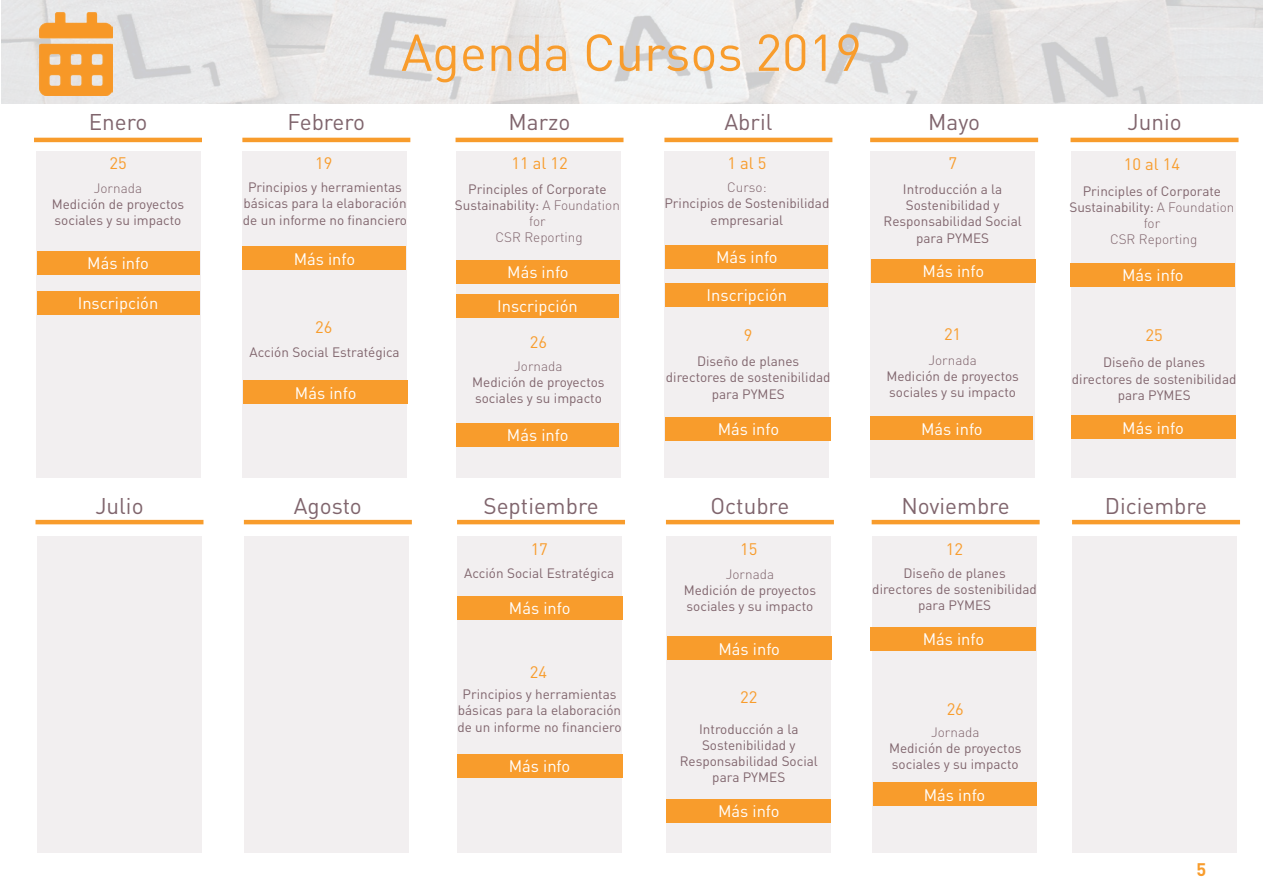
<style>
.page{position:relative;width:1263px;height:893px;background:#fff}
.page>*{position:absolute;margin:0;border:0;box-sizing:border-box;transform-origin:0 0}
.t1{font:51px "DIN Pro";color:#f89c2c}
.t2{font:22.5px "DIN Pro";color:#80656d}
.t3{font:700 18px "DIN Pro";color:#f89c2c}
.t4{font:16.5px "DIN Pro";color:#fff}
.t5{font:16.5px "DIN Pro";color:#f89c2c}
.t6{font:13.5px/16.2px "DIN Pro";color:#80656d;text-align:center}
.t7{font:300 13.5px "DIN Pro";color:#80656d}
.s1{font-weight:300}
</style>
<div class="page">
<img style="left:1px;top:0;width:1262px;height:103px">
<div style="left:36px;top:151px;width:164px;height:327px;background:#f2eff0"></div>
<hr style="left:34px;top:138px;width:168px;height:4px;background:#f89c2c">
<hr style="left:242px;top:138px;width:168px;height:4px;background:#f89c2c">
<hr style="left:455px;top:138px;width:168px;height:4px;background:#f89c2c">
<hr style="left:664px;top:138px;width:168px;height:4px;background:#f89c2c">
<hr style="left:870px;top:138px;width:168px;height:4px;background:#f89c2c">
<hr style="left:1070px;top:138px;width:168px;height:4px;background:#f89c2c">
<div style="left:37px;top:291px;width:162px;height:23px;background:#f89c2c"></div>
<img style="left:39px;top:12px;width:73px;height:84px">
<div style="left:242px;top:151px;width:165px;height:327px;background:#f2eff0"></div>
<div style="left:455px;top:151px;width:165px;height:327px;background:#f2eff0"></div>
<div style="left:664px;top:151px;width:165px;height:327px;background:#f2eff0"></div>
<div style="left:870px;top:151px;width:165px;height:327px;background:#f2eff0"></div>
<div style="left:1070px;top:151px;width:165px;height:327px;background:#f2eff0"></div>
<div style="left:37px;top:536px;width:165px;height:317px;background:#f2eff0"></div>
<hr style="left:36px;top:520px;width:167px;height:4px;background:#f89c2c">
<hr style="left:244px;top:520px;width:168px;height:4px;background:#f89c2c">
<hr style="left:457px;top:520px;width:168px;height:4px;background:#f89c2c">
<hr style="left:666px;top:520px;width:168px;height:4px;background:#f89c2c">
<hr style="left:872px;top:520px;width:168px;height:4px;background:#f89c2c">
<hr style="left:1072px;top:520px;width:168px;height:4px;background:#f89c2c">
<div style="left:244px;top:536px;width:165px;height:317px;background:#f2eff0"></div>
<div style="left:457px;top:536px;width:165px;height:317px;background:#f2eff0"></div>
<div style="left:666px;top:536px;width:165px;height:317px;background:#f2eff0"></div>
<div style="left:872px;top:536px;width:165px;height:317px;background:#f2eff0"></div>
<div style="left:1072px;top:536px;width:165px;height:317px;background:#f2eff0"></div>
<div style="left:665px;top:283px;width:163px;height:24px;background:#f89c2c"></div>
<div style="left:1070px;top:263px;width:165px;height:23px;background:#f89c2c"></div>
<div style="left:456px;top:294px;width:163px;height:23px;background:#f89c2c"></div>
<div style="left:1070px;top:416px;width:165px;height:23px;background:#f89c2c"></div>
<div style="left:37px;top:251px;width:162px;height:23px;background:#f89c2c"></div>
<div style="left:456px;top:260px;width:164px;height:23px;background:#f89c2c"></div>
<div style="left:665px;top:245px;width:163px;height:23px;background:#f89c2c"></div>
<div style="left:244px;top:381px;width:164px;height:23px;background:#f89c2c"></div>
<div style="left:871px;top:627px;width:165px;height:24px;background:#f89c2c"></div>
<div style="left:456px;top:423px;width:163px;height:23px;background:#f89c2c"></div>
<div style="left:457px;top:596px;width:165px;height:23px;background:#f89c2c"></div>
<div style="left:666px;top:799px;width:165px;height:23px;background:#f89c2c"></div>
<div style="left:667px;top:637px;width:164px;height:23px;background:#f89c2c"></div>
<div style="left:871px;top:259px;width:164px;height:24px;background:#f89c2c"></div>
<div style="left:242px;top:247px;width:164px;height:23px;background:#f89c2c"></div>
<div style="left:666px;top:417px;width:165px;height:23px;background:#f89c2c"></div>
<div style="left:457px;top:754px;width:165px;height:23px;background:#f89c2c"></div>
<div style="left:873px;top:783px;width:163px;height:23px;background:#f89c2c"></div>
<div style="left:870px;top:417px;width:163px;height:23px;background:#f89c2c"></div>
<h1 class="t1" style="left:401px;top:18px;width:462px">Agenda Cursos 2019</h1>
<h2 class="t2" style="left:89px;top:106px;width:60px">Enero</h2>
<h2 class="t2" style="left:288px;top:106px;width:79px">Febrero</h2>
<h2 class="t2" style="left:509px;top:106px;width:63px">Marzo</h2>
<h2 class="t2" style="left:724px;top:106px;width:49px">Abril</h2>
<h2 class="t2" style="left:928px;top:106px;width:53px">Mayo</h2>
<h2 class="t2" style="left:1127px;top:106px;width:56px">Junio</h2>
<p class="t5" style="left:109px;top:152px;width:19px">25</p>
<p class="t5" style="left:315px;top:151px;width:19px">19</p>
<p class="t5" style="left:511px;top:151px;width:58px">11 al 12</p>
<p class="t6" style="left:455px;top:180px;width:166px">Principles of Corporate<br>Sustainability: <span class="s1">A Foundation for<br>CSR Reporting</span></p>
<p class="t5" style="left:948px;top:151px;width:10px">7</p>
<p class="t6" style="left:883px;top:180px;width:140px">Introducción a la<br>Sostenibilidad y<br>Responsabilidad Social para PYMES</p>
<p class="t4" style="left:923px;top:260px;width:63px">Más info</p>
<p class="t5" style="left:727px;top:152px;width:41px">1 al 5</p>
<p class="t7" style="left:727px;top:178px;width:41px">Curso:</p>
<p class="t6" style="left:664px;top:195px;width:166px">Principios de Sostenibilidad empresarial</p>
<p class="t5" style="left:1124px;top:153px;width:58px">10 al 14</p>
<p class="t6" style="left:1069px;top:182px;width:166px">Principles of Corporate<br>Sustainability: <span class="s1">A Foundation for<br>CSR Reporting</span></p>
<p class="t4" style="left:1122px;top:264px;width:63px">Más info</p>
<p class="t6" style="left:243px;top:179px;width:166px">Principios y herramientas básicas para la elaboración de un informe no financiero</p>
<p class="t4" style="left:294px;top:247px;width:63px">Más info</p>
<p class="t7" style="left:94px;top:179px;width:50px">Jornada</p>
<p class="t6" style="left:52px;top:196px;width:134px;text-align:left">Medición de proyectos sociales y su impacto</p>
<p class="t4" style="left:716px;top:246px;width:63px">Más info</p>
<p class="t4" style="left:87px;top:252px;width:63px">Más info</p>
<p class="t4" style="left:507px;top:261px;width:63px">Más info</p>
<p class="t4" style="left:78px;top:292px;width:82px">Inscripción</p>
<p class="t5" style="left:315px;top:316px;width:19px">26</p>
<p class="t6" style="left:250px;top:343px;width:152px">Acción Social Estratégica</p>
<p class="t4" style="left:295px;top:381px;width:63px">Más info</p>
<p class="t4" style="left:497px;top:295px;width:82px">Inscripción</p>
<p class="t5" style="left:530px;top:330px;width:19px">26</p>
<p class="t7" style="left:514px;top:357px;width:50px">Jornada</p>
<p class="t6" style="left:472px;top:374px;width:134px;text-align:left">Medición de proyectos sociales y su impacto</p>
<p class="t4" style="left:507px;top:424px;width:63px">Más info</p>
<p class="t4" style="left:707px;top:284px;width:82px">Inscripción</p>
<p class="t5" style="left:744px;top:324px;width:10px">9</p>
<p class="t6" style="left:666px;top:353px;width:166px">Diseño de planes directores de sostenibilidad para PYMES</p>
<p class="t4" style="left:718px;top:418px;width:63px">Más info</p>
<p class="t5" style="left:944px;top:323px;width:19px">21</p>
<p class="t7" style="left:928px;top:351px;width:50px">Jornada</p>
<p class="t6" style="left:886px;top:367px;width:134px;text-align:left">Medición de proyectos sociales y su impacto</p>
<p class="t4" style="left:921px;top:417px;width:63px">Más info</p>
<p class="t5" style="left:1145px;top:323px;width:19px">25</p>
<p class="t6" style="left:1072px;top:354px;width:166px">Diseño de planes directores de sostenibilidad para PYMES</p>
<p class="t4" style="left:1122px;top:416px;width:63px">Más info</p>
<h2 class="t2" style="left:95px;top:491px;width:50px">Julio</h2>
<h2 class="t2" style="left:294px;top:491px;width:70px">Agosto</h2>
<h2 class="t2" style="left:483px;top:491px;width:117px">Septiembre</h2>
<h2 class="t2" style="left:711px;top:491px;width:80px">Octubre</h2>
<h2 class="t2" style="left:901px;top:491px;width:110px">Noviembre</h2>
<h2 class="t2" style="left:1105px;top:491px;width:104px">Diciembre</h2>
<p class="t5" style="left:531px;top:538px;width:19px">17</p>
<p class="t6" style="left:464px;top:564px;width:152px">Acción Social Estratégica</p>
<p class="t4" style="left:509px;top:597px;width:63px">Más info</p>
<p class="t5" style="left:530px;top:661px;width:19px">24</p>
<p class="t6" style="left:457px;top:686px;width:166px">Principios y herramientas básicas para la elaboración de un informe no financiero</p>
<p class="t4" style="left:509px;top:755px;width:63px">Más info</p>
<p class="t5" style="left:740px;top:538px;width:19px">15</p>
<p class="t7" style="left:726px;top:564px;width:50px">Jornada</p>
<p class="t6" style="left:684px;top:581px;width:134px;text-align:left">Medición de proyectos sociales y su impacto</p>
<p class="t4" style="left:718px;top:637px;width:63px">Más info</p>
<p class="t5" style="left:740px;top:686px;width:19px">22</p>
<p class="t6" style="left:680px;top:720px;width:140px">Introducción a la<br>Sostenibilidad y<br>Responsabilidad Social para PYMES</p>
<p class="t4" style="left:718px;top:800px;width:63px">Más info</p>
<p class="t5" style="left:946px;top:538px;width:19px">12</p>
<p class="t6" style="left:872px;top:564px;width:166px">Diseño de planes directores de sostenibilidad para PYMES</p>
<p class="t4" style="left:923px;top:628px;width:63px">Más info</p>
<p class="t5" style="left:947px;top:698px;width:19px">26</p>
<p class="t7" style="left:931px;top:722px;width:50px">Jornada</p>
<p class="t6" style="left:889px;top:739px;width:134px;text-align:left">Medición de proyectos sociales y su impacto</p>
<p class="t4" style="left:924px;top:783px;width:63px">Más info</p>
<h3 class="t3" style="left:1196px;top:857px;width:11px">5</h3>
</div>
